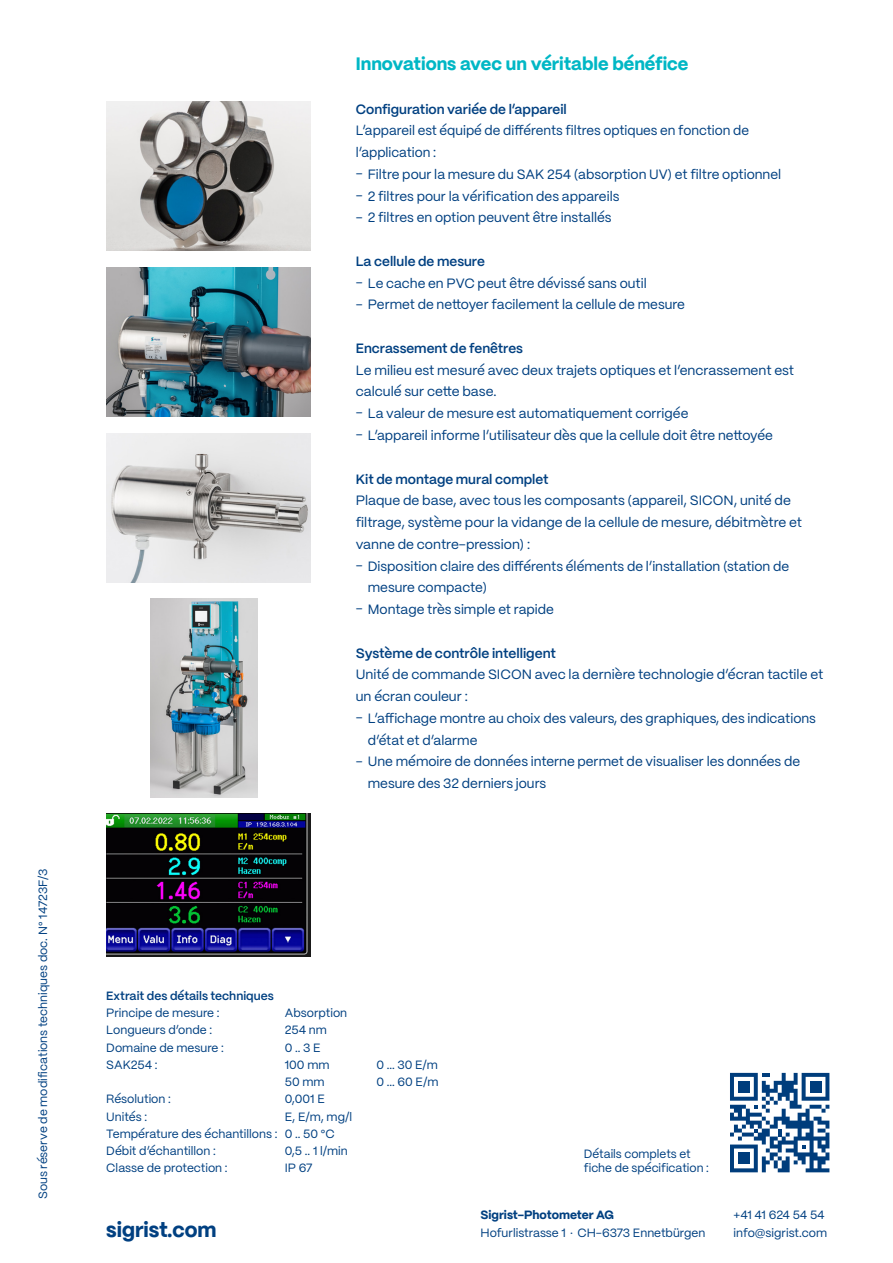
<style>
.page{position:relative;width:893px;height:1263px;background:#fff}
.page>*{position:absolute;margin:0;border:0;box-sizing:border-box;transform-origin:0 0}
.t1{font:800 21px "PP Mori";color:#014081}
.t2{font:800 18px "PP Mori";color:#00b7c5}
.Grundtext_Aufzählung{font:13.5px/21.8px "PP Mori";color:#014081}
.Grundtext{font:13.5px/21.8px "PP Mori";color:#014081}
.Grundtext_Aufzählung-2{font:600 13.5px "PP Mori";color:#014081}
.Übertitel{font:600 13.5px "PP Mori";color:#014081}
._11_RS_TD_Uebertitel{font:12px/14.5px "PP Mori";color:#014081}
.t3{font:600 12px "PP Mori";color:#014081}
.t4{font:800 12px "PP Mori";color:#014081}
</style>
<div class="page">
<img style="left:106px;top:433px;width:204px;height:149px">
<img style="left:106px;top:814px;width:204px;height:142px">
<img style="left:151px;top:599px;width:106px;height:198px">
<img style="left:106px;top:102px;width:204px;height:149px">
<img style="left:106px;top:268px;width:204px;height:149px">
<svg style="left:730px;top:1073px;width:99px;height:99px"></svg>
<div style="left:738px;top:1081px;width:12px;height:12px;background:#003d7c"></div>
<div style="left:810px;top:1081px;width:11px;height:12px;background:#003d7c"></div>
<div style="left:738px;top:1152px;width:12px;height:12px;background:#003d7c"></div>
<p class="_11_RS_TD_Uebertitel" style="left:35px;top:1199px;width:332px;rotate:-90deg">Sous réserve de modifications techniques doc. N° 14723F/3</p>
<p class="t2" style="left:356px;top:48px;width:334px">Innovations avec un véritable bénéfice</p>
<p class="Übertitel" style="left:356px;top:97px;width:213px">Configuration variée de l’appareil</p>
<p class="Grundtext" style="left:356px;top:119px;width:395px">L’appareil est équipé de différents filtres optiques en fonction de l’application :</p>
<p class="Grundtext_Aufzählung" style="left:356px;top:163px;width:427px">- Filtre pour la mesure du SAK 254 (absorption UV) et filtre optionnel</p>
<p class="Grundtext_Aufzählung" style="left:356px;top:184px;width:265px">- 2 filtres pour la vérification des appareils</p>
<p class="Grundtext_Aufzählung" style="left:356px;top:206px;width:257px">- 2 filtres en option peuvent être installés</p>
<p class="Übertitel" style="left:356px;top:249px;width:131px">La cellule de mesure</p>
<p class="Grundtext_Aufzählung" style="left:356px;top:271px;width:292px">- Le cache en PVC peut être dévissé sans outil</p>
<p class="Grundtext_Aufzählung" style="left:356px;top:293px;width:331px">- Permet de nettoyer facilement la cellule de mesure</p>
<p class="Grundtext_Aufzählung-2" style="left:356px;top:336px;width:169px">Encrassement de fenêtres</p>
<p class="Grundtext" style="left:356px;top:358px;width:440px">Le milieu est mesuré avec deux trajets optiques et l’encrassement est calculé sur cette base.</p>
<p class="Grundtext_Aufzählung" style="left:356px;top:402px;width:334px">- La valeur de mesure est automatiquement corrigée</p>
<p class="Grundtext_Aufzählung" style="left:356px;top:424px;width:419px">- L’appareil informe l’utilisateur dès que la cellule doit être nettoyée</p>
<p class="Grundtext_Aufzählung-2" style="left:356px;top:467px;width:194px">Kit de montage mural complet</p>
<p class="Grundtext" style="left:356px;top:489px;width:448px">Plaque de base, avec tous les composants (appareil, SICON, unité de filtrage, système pour la vidange de la cellule de mesure, débitmètre et vanne de contre-pression) :</p>
<p class="Grundtext_Aufzählung" style="left:368px;top:554px;width:423px;text-indent:-12px">- Disposition claire des différents éléments de l’installation (station de mesure compacte)</p>
<p class="Grundtext_Aufzählung" style="left:356px;top:598px;width:200px">- Montage très simple et rapide</p>
<p class="Grundtext_Aufzählung-2" style="left:356px;top:641px;width:202px">Système de contrôle intelligent</p>
<p class="Grundtext" style="left:356px;top:663px;width:469px">Unité de commande SICON avec la dernière technologie d’écran tactile et un écran couleur :</p>
<p class="Grundtext_Aufzählung" style="left:368px;top:706px;width:450px;text-indent:-12px">- L’affichage montre au choix des valeurs, des graphiques, des indications d’état et d’alarme</p>
<p class="Grundtext_Aufzählung" style="left:368px;top:750px;width:434px;text-indent:-12px">- Une mémoire de données interne permet de visualiser les données de mesure des 32 derniers jours</p>
<p class="t3" style="left:106px;top:985px;width:169px">Extrait des détails techniques</p>
<p class="_11_RS_TD_Uebertitel" style="left:106px;top:1005px;width:115px">Principe de mesure :</p>
<p class="_11_RS_TD_Uebertitel" style="left:285px;top:1005px;width:64px">Absorption</p>
<p class="_11_RS_TD_Uebertitel" style="left:106px;top:1022px;width:107px">Longueurs d’onde :</p>
<p class="_11_RS_TD_Uebertitel" style="left:285px;top:1022px;width:44px">254 nm</p>
<p class="_11_RS_TD_Uebertitel" style="left:106px;top:1039px;width:119px">Domaine de mesure :</p>
<p class="_11_RS_TD_Uebertitel" style="left:285px;top:1039px;width:37px">0 .. 3 E</p>
<p class="_11_RS_TD_Uebertitel" style="left:106px;top:1057px;width:53px">SAK254 :</p>
<p class="_11_RS_TD_Uebertitel" style="left:285px;top:1057px;width:46px">100 mm</p>
<p class="_11_RS_TD_Uebertitel" style="left:376px;top:1057px;width:63px">0 ... 30 E/m</p>
<p class="_11_RS_TD_Uebertitel" style="left:285px;top:1074px;width:41px">50 mm</p>
<p class="_11_RS_TD_Uebertitel" style="left:376px;top:1074px;width:64px">0 ... 60 E/m</p>
<p class="_11_RS_TD_Uebertitel" style="left:106px;top:1091px;width:66px">Résolution :</p>
<p class="_11_RS_TD_Uebertitel" style="left:285px;top:1091px;width:42px">0,001 E</p>
<p class="_11_RS_TD_Uebertitel" style="left:106px;top:1108px;width:42px">Unités :</p>
<p class="_11_RS_TD_Uebertitel" style="left:285px;top:1108px;width:69px">E, E/m, mg/l</p>
<p class="_11_RS_TD_Uebertitel" style="left:106px;top:1126px;width:230px">Température des échantillons : 0 .. 50 °C</p>
<p class="_11_RS_TD_Uebertitel" style="left:106px;top:1143px;width:111px">Débit d’échantillon :</p>
<p class="_11_RS_TD_Uebertitel" style="left:285px;top:1143px;width:64px">0,5 .. 1 l/min</p>
<p class="_11_RS_TD_Uebertitel" style="left:106px;top:1160px;width:123px">Classe de protection :</p>
<p class="_11_RS_TD_Uebertitel" style="left:285px;top:1160px;width:29px">IP 67</p>
<p class="t1" style="left:106px;top:1211px;width:112px">sigrist.com</p>
<p class="_11_RS_TD_Uebertitel" style="left:584px;top:1145px;width:126px">Détails complets et fiche de spécification :</p>
<p class="t4" style="left:480px;top:1204px;width:135px">Sigrist-Photometer AG</p>
<p class="_11_RS_TD_Uebertitel" style="left:480px;top:1224px;width:226px">Hofurlistrasse 1 · CH-6373 Ennetbürgen</p>
<p class="_11_RS_TD_Uebertitel" style="left:734px;top:1206px;width:93px">+41 41 624 54 54</p>
<p class="_11_RS_TD_Uebertitel" style="left:734px;top:1224px;width:95px">info@sigrist.com</p>
</div>
